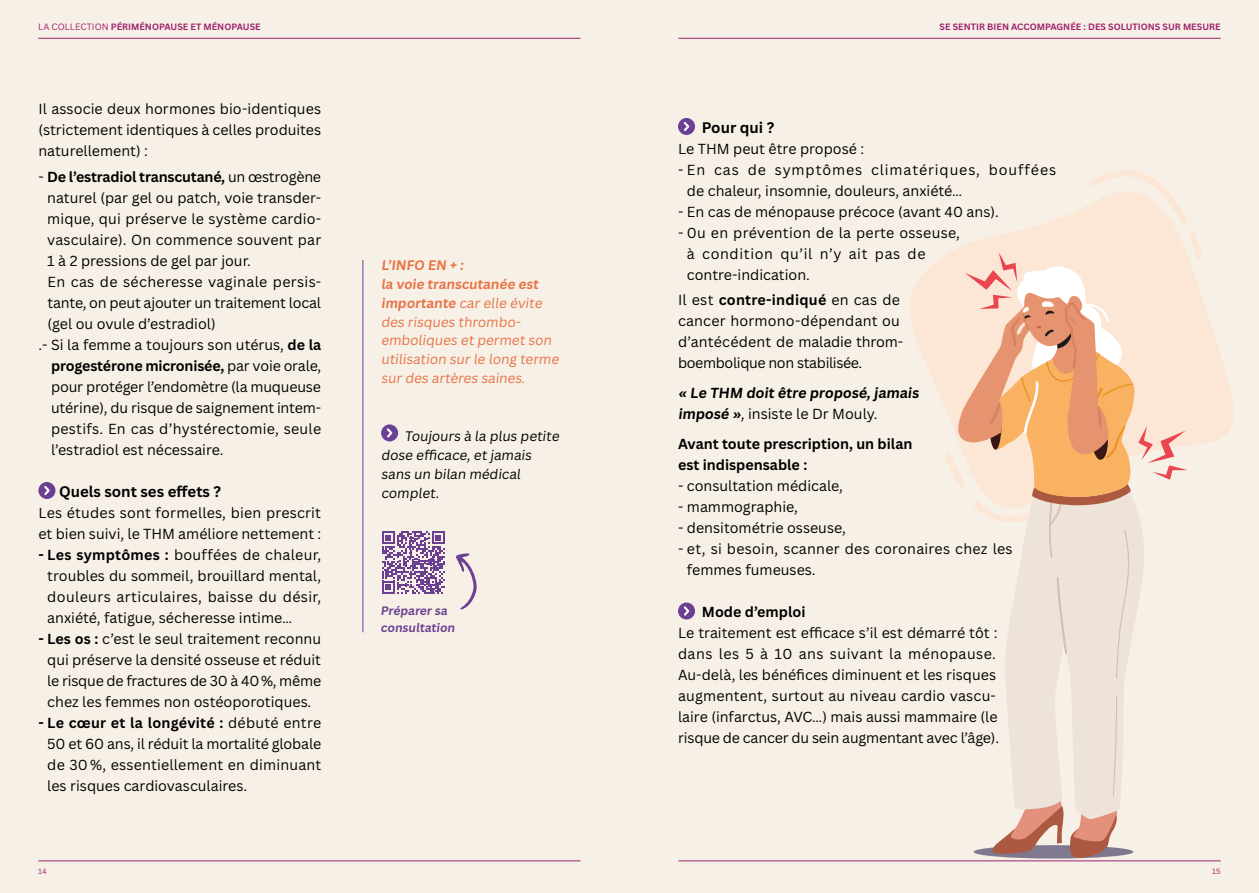
<style>
.page{position:relative;width:1259px;height:893px;background:#f7f0e6}
.page>*{position:absolute;margin:0;border:0;box-sizing:border-box;transform-origin:0 0}
.t1{font:700 15px "Canva Sans";color:#000}
.t2{font:14.25px/21px "Canva Sans";color:#000;text-align:justify}
.t3{font:700 14.25px/21px "Canva Sans";letter-spacing:-.005em;color:#000}
.t4{font:14.25px/21px "Canva Sans";letter-spacing:.02em;color:#000}
.t5{font:14.25px/21px "Canva Sans";letter-spacing:.055em;color:#000}
.t6{font:14.25px "Canva Sans";letter-spacing:.025em;color:#000}
.t7{font:13.5px/18.8px "Canva Sans";color:#e77345}
.t8{font:13.5px/18.8px "Canva Sans";color:#000}
.t9{font:700 12px/16.5px "Canva Sans";color:#6b4192}
.t10{font:700 9px "Canva Sans";color:#9e226e}
.t11{font:7.5px "Canva Sans";color:#9e226e}
.s1{font-weight:400}
.s2{font-weight:700}
</style>
<div class="page">
<hr style="left:38px;top:861px;width:542px;height:1px;background:#9e226e">
<hr style="left:678px;top:861px;width:542px;height:1px;background:#9e226e">
<hr style="left:38px;top:38px;width:542px;height:1px;background:#9e226e">
<hr style="left:678px;top:38px;width:542px;height:1px;background:#9e226e">
<div style="left:381px;top:424px;width:17px;height:17px;background:#6b4092;border-radius:50%"></div>
<svg style="left:387px;top:428px;width:5px;height:10px"></svg>
<hr style="left:363px;top:260px;width:1px;height:372px;background:#6b4092">
<div style="left:38px;top:482px;width:17px;height:17px;background:#6b4092;border-radius:50%"></div>
<svg style="left:44px;top:486px;width:6px;height:9px"></svg>
<div style="left:678px;top:118px;width:17px;height:17px;background:#6b4092;border-radius:50%"></div>
<svg style="left:683px;top:122px;width:6px;height:9px"></svg>
<div style="left:678px;top:602px;width:17px;height:17px;background:#6b4092;border-radius:50%"></div>
<svg style="left:683px;top:606px;width:6px;height:10px"></svg>
<svg style="left:382px;top:531px;width:63px;height:63px"></svg>
<svg style="left:456px;top:553px;width:21px;height:56px"></svg>
<svg style="left:910px;top:205px;width:324px;height:239px"></svg>
<svg style="left:1089px;top:170px;width:99px;height:55px"></svg>
<div style="left:973px;top:845px;width:160px;height:13px;background:#80788f;border-radius:50%"></div>
<svg style="left:1006px;top:678px;width:118px;height:132px;fill:#ede3d9"></svg>
<svg style="left:991px;top:696px;width:127px;height:163px"></svg>
<svg style="left:944px;top:232px;width:258px;height:446px"></svg>
<p class="t10" style="left:38px;top:21px;width:224px"><span class="s1">LA COLLECTION</span> PÉRIMÉNOPAUSE ET MÉNOPAUSE</p>
<p class="t10" style="left:939px;top:21px;width:283px">SE SENTIR BIEN ACCOMPAGNÉE : DES SOLUTIONS SUR MESURE</p>
<p class="t2" style="left:38px;top:99px;width:284px">Il associe deux hormones bio-identiques (strictement identiques à celles produites naturellement) :</p>
<p class="t3" style="left:38px;top:166px;width:284px"><span class="s1">-</span> De l’estradiol transcutané, <span class="s1">un œstrogène</span></p>
<p class="t2" style="left:47px;top:187px;width:275px">naturel (par gel ou patch, voie transder-</p>
<p class="t2" style="left:47px;top:208px;width:275px">mique, qui préserve le système cardio-</p>
<p class="t2" style="left:47px;top:229px;width:275px">vasculaire). On commence souvent par</p>
<p class="t2" style="left:47px;top:250px;width:205px">1 à 2 pressions de gel par jour.</p>
<p class="t6" style="left:47px;top:273px;width:275px">En cas de sécheresse vaginale persis-</p>
<p class="t2" style="left:47px;top:292px;width:275px">tante, on peut ajouter un traitement local</p>
<p class="t2" style="left:47px;top:313px;width:170px">(gel ou ovule d’estradiol)</p>
<p class="t2" style="left:38px;top:334px;width:284px">.- Si la femme a toujours son utérus, <span class="s2">de la</span></p>
<p class="t3" style="left:51px;top:355px;width:272px">progestérone micronisée, <span class="s1">par voie orale,</span></p>
<p class="t2" style="left:51px;top:376px;width:271px">pour protéger l’endomètre (la muqueuse</p>
<p class="t2" style="left:51px;top:397px;width:272px">utérine), du risque de saignement intem-</p>
<p class="t4" style="left:51px;top:418px;width:272px">pestifs. En cas d’hystérectomie, seule</p>
<p class="t2" style="left:51px;top:439px;width:174px">l’estradiol est nécessaire.</p>
<p class="t1" style="left:59px;top:482px;width:164px">Quels sont ses effets ?</p>
<p class="t2" style="left:38px;top:502px;width:284px">Les études sont formelles, bien prescrit et bien suivi, le THM améliore nettement :</p>
<p class="t2" style="left:47px;top:544px;width:275px;text-indent:-9px"><span class="s2">- Les symptômes :</span> bouffées de chaleur, troubles du sommeil, brouillard mental, douleurs articulaires, baisse du désir, anxiété, fatigue, sécheresse intime…</p>
<p class="t2" style="left:47px;top:628px;width:275px;text-indent:-9px"><span class="s2">- Les os :</span> c’est le seul traitement reconnu qui préserve la densité osseuse et réduit le risque de fractures de 30 à 40%, même chez les femmes non ostéoporotiques.</p>
<p class="t2" style="left:47px;top:712px;width:275px;text-indent:-9px"><span class="s2">- Le cœur et la longévité :</span> débuté entre 50 et 60 ans, il réduit la mortalité globale de 30 %, essentiellement en diminuant les risques cardiovasculaires.</p>
<p class="t7" style="left:381px;top:256px;width:181px"><span class="s2">L’INFO EN + :<br>la voie transcutanée est importante</span> car elle évite des risques thrombo&shy;emboliques et permet son utilisation sur le long terme sur des artères saines.</p>
<p class="t8" style="left:381px;top:427px;width:181px;text-indent:23px">Toujours à la plus petite dose efficace, et jamais sans un bilan médical complet.</p>
<p class="t9" style="left:380px;top:603px;width:78px">Préparer sa consultation</p>
<p class="t1" style="left:702px;top:118px;width:74px">Pour qui ?</p>
<p class="t2" style="left:678px;top:138px;width:188px">Le THM peut être proposé :</p>
<p class="t5" style="left:687px;top:159px;width:371px;text-indent:-9px">- En cas de symptômes climatériques, bouffées de chaleur, insomnie, douleurs, anxiété…</p>
<p class="t2" style="left:678px;top:201px;width:322px">- En cas de ménopause précoce (avant 40 ans).</p>
<p class="t4" style="left:687px;top:222px;width:275px;text-indent:-9px">- 0u en prévention de la perte osseuse, à condition qu’il n’y ait pas de contre-indication.</p>
<p class="t2" style="left:678px;top:290px;width:226px;text-align:left">Il est <span class="s2">contre-indiqué</span> en cas de cancer hormono-dépendant ou d’antécédent de maladie throm&shy;boembolique non stabilisée.</p>
<p class="t3" style="left:678px;top:383px;width:244px">« Le THM doit être proposé, jamais imposé »<span class="s1">, insiste le Dr Mouly.</span></p>
<p class="t3" style="left:678px;top:434px;width:236px">Avant toute prescription, un bilan est indispensable :</p>
<p class="t2" style="left:678px;top:476px;width:166px">- consultation médicale,</p>
<p class="t2" style="left:678px;top:497px;width:121px">- mammographie,</p>
<p class="t2" style="left:678px;top:518px;width:169px">- densitométrie osseuse,</p>
<p class="t4" style="left:687px;top:539px;width:327px;text-indent:-9px">- et, si besoin, scanner des coronaires chez les femmes fumeuses.</p>
<p class="t3" style="left:702px;top:602px;width:105px">Mode d’emploi</p>
<p class="t2" style="left:678px;top:623px;width:323px;text-align:left">Le traitement est efficace s’il est démarré tôt : dans les 5 à 10 ans suivant la ménopause.<br>Au-delà, les bénéfices diminuent et les risques augmentent, surtout au niveau cardio vascu&shy;laire (infarctus, AVC…) mais aussi mammaire (le risque de cancer du sein augmentant avec l’âge).</p>
<p class="t11" style="left:38px;top:867px;width:10px">14</p>
<p class="t11" style="left:1212px;top:867px;width:10px">15</p>
</div>
